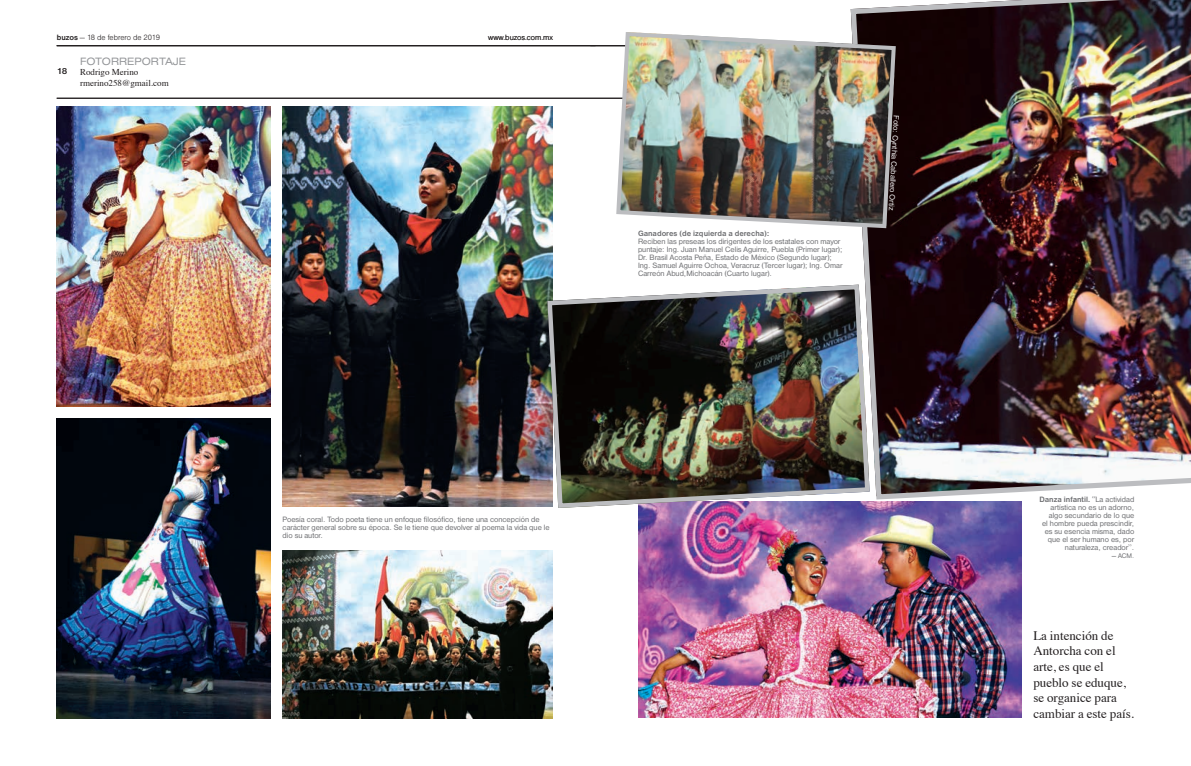
<style>
.page{position:relative;width:1191px;height:766px;background:#fff}
.page>*{position:absolute;margin:0;border:0;box-sizing:border-box;transform-origin:0 0}
.t1{font:13px/15.6px "Times";color:#231f20}
.t2{font:11px "Nimbus San D Regu Exte";color:#939598}
.t3{font:9px/10.8px "Times";color:#231f20}
.t4{font:700 9px "Nimbus Sans DOT";color:#231f20}
.t5{font:8px/8px "Nimbus San D";color:#6c6d70}
.t6{font:8px "Nimbus Sans DOT Ligh";color:#231f20}
.t7{font:700 8px "Nimbus San D";color:#6c6d70}
.t8{font:8px "Nimbus San D";color:#fff}
.t9{font:7px "Nimbus San D";color:#6c6d70}
.s1{font-family:"Nimbus Sans DOT";font-weight:700}
.s2{font-weight:700}
.s3{font-family:"Times New Roman"}
</style>
<div class="page">
<hr style="left:57px;top:98px;width:1077px;height:1px;background:#231f20">
<hr style="left:57px;top:45px;width:538px;height:1px;background:#231f20">
<hr style="left:590px;top:45px;width:544px;height:1px;background:#231f20">
<img style="left:282px;top:106px;width:271px;height:400px">
<img style="left:850px;top:0;width:341px;height:502px">
<img style="left:638px;top:501px;width:383px;height:215px">
<img style="left:282px;top:550px;width:271px;height:168px">
<img style="left:57px;top:106px;width:213px;height:300px">
<img style="left:56px;top:418px;width:214px;height:300px">
<img style="left:614px;top:30px;width:284px;height:200px">
<img style="left:545px;top:282px;width:327px;height:228px">
<p class="t6" style="left:57px;top:33px;width:105px"><span class="s1">buzos</span> — 18 de febrero de 2019</p>
<p class="t6" style="left:488px;top:33px;width:66px">www.buzos.com.mx</p>
<p class="t4" style="left:57px;top:66px;width:12px">18</p>
<h2 class="t2" style="left:80px;top:55px;width:107px">FOTORREPORTAJE</h2>
<p class="t3" style="left:80px;top:66px;width:90px">Rodrigo Merino rmerino258@gmail.com</p>
<p class="t7" style="left:638px;top:229px;width:132px">Ganadores (de izquierda a derecha):</p>
<p class="t5" style="left:638px;top:237px;width:206px">Reciben las preseas los dirigentes de los estatales con mayor puntaje: Ing. Juan Manuel Celis Aguirre, Puebla (Primer lugar); Dr. Brasil Acosta Peña, Estado de México (Segundo lugar); Ing. Samuel Aguirre Ochoa, Veracruz (Tercer lugar); Ing. Omar Carreón Abud,Michoacán (Cuarto lugar).</p>
<p class="t8" style="left:901px;top:116px;width:96px;rotate:93deg">Foto: Cynthia Caballero Ortiz</p>
<p class="t5" style="left:282px;top:515px;width:268px">Poesía coral. Todo poeta tiene un enfoque filosófico, tiene una concepción de carácter general sobre su época. Se le tiene que devolver al poema la vida que le dio su autor.</p>
<p class="t5" style="left:1039px;top:495px;width:96px;text-align:right"><span class="s2">Danza infantil.</span> <span class="s3">‟</span>La actividad artística no es un adorno, algo secundario de lo que<br>el hombre pueda prescindir, es su esencia misma, dado que el ser humano es, por naturaleza, creador<span class="s3">”</span>.</p>
<p class="t9" style="left:1111px;top:552px;width:24px">— ACM.</p>
<h1 class="t1" style="left:1033px;top:626px;width:102px">La intención de<br>Antorcha con el arte, es que el pueblo se eduque, se organice para cambiar a este país.</h1>
</div>
